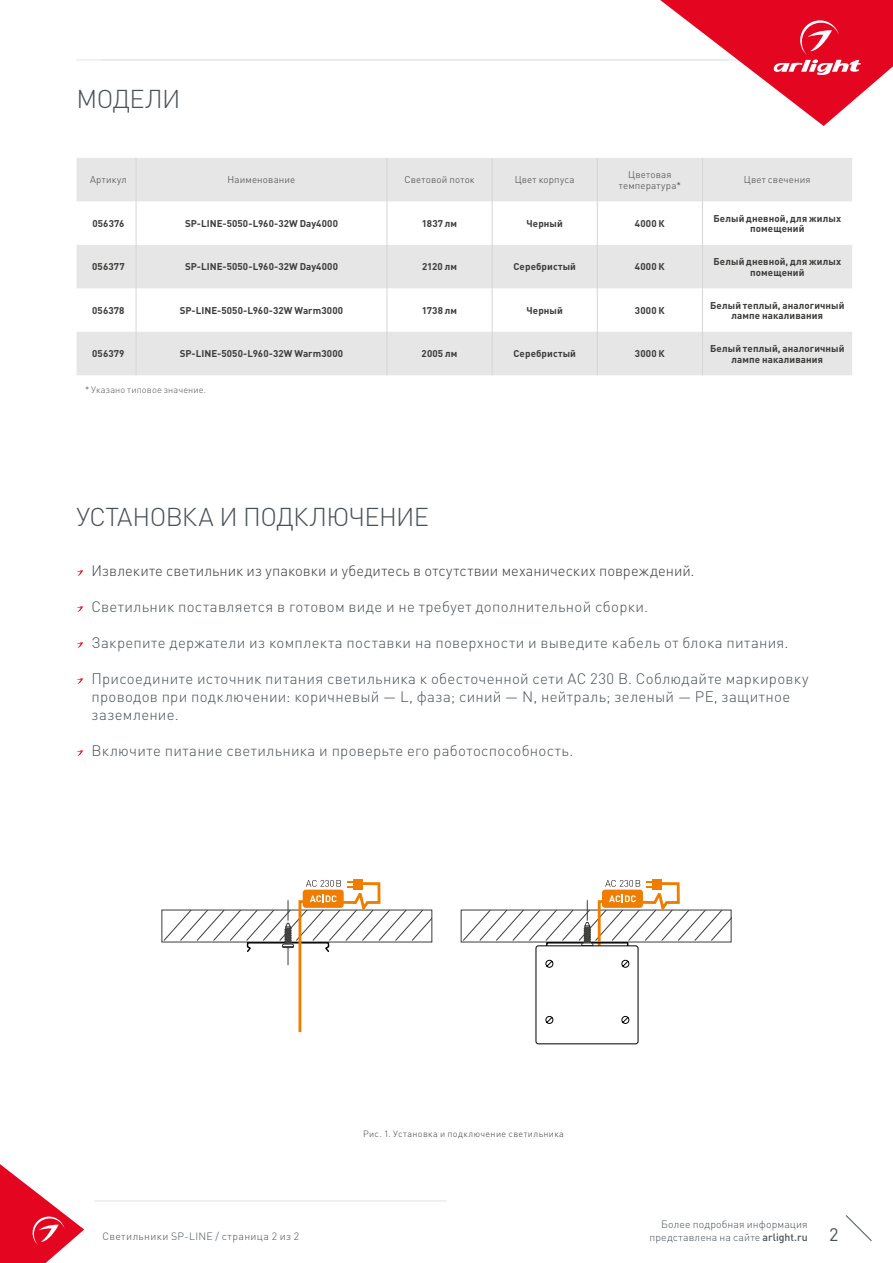
<style>
.page{position:relative;width:893px;height:1263px;background:#fff}
.page>*{position:absolute;margin:0;border:0;box-sizing:border-box;transform-origin:0 0}
.t1{font:300 25.5px "DIN Pro";letter-spacing:-.025em;color:#485156}
.t2{font:18px "DIN Pro";color:#485156}
.t3{font:300 15px/18px "DIN Pro";letter-spacing:.02em;color:#485156}
.t4{font:300 15px "DIN Pro";letter-spacing:.005em;color:#3c3c3b}
.t5{font:300 10.5px/12.6px "DIN Pro";letter-spacing:.015em;color:#485156;text-align:right}
.t6{font:300 10.5px "DIN Pro";letter-spacing:.035em;color:#485156}
.t7{font:700 9.75px/10.5px "DIN Pro";letter-spacing:.01em;color:#3c3c3b;text-align:center}
.t8{font:300 9.75px/10.5px "DIN Pro";letter-spacing:.02em;color:#3c3c3b;text-align:center}
.t9{font:300 9.15px "DIN Pro";letter-spacing:.015em;color:#555454}
.t10{font:300 9px "DIN Pro";letter-spacing:.04em;color:#3c3c3b}
.s1{font-weight:500}
</style>
<div class="page">
<svg style="left:845px;top:1215px;width:27px;height:26px"></svg>
<hr style="left:94px;top:1200px;width:352px;height:1px;background:#e3e3e3">
<svg style="left:0;top:1164px;width:84px;height:99px"></svg>
<svg style="left:660px;top:0;width:233px;height:126px"></svg>
<hr style="left:77px;top:60px;width:651px;height:1px;background:#e3e3e3">
<svg style="left:77px;top:570px;width:6px;height:6px"></svg>
<svg style="left:77px;top:606px;width:6px;height:6px"></svg>
<svg style="left:77px;top:642px;width:6px;height:6px"></svg>
<svg style="left:77px;top:678px;width:6px;height:6px"></svg>
<svg style="left:77px;top:750px;width:6px;height:6px"></svg>
<svg style="left:77px;top:158px;width:775px;height:217px;fill:#e6e6e6"></svg>
<hr style="left:136px;top:158px;width:1px;height:43px;background:#d5d5d5">
<hr style="left:387px;top:158px;width:1px;height:43px;background:#d5d5d5">
<hr style="left:492px;top:158px;width:1px;height:43px;background:#d5d5d5">
<hr style="left:597px;top:158px;width:1px;height:43px;background:#d5d5d5">
<hr style="left:702px;top:158px;width:1px;height:43px;background:#d5d5d5">
<hr style="left:136px;top:201px;width:1px;height:44px;background:#d5d5d5">
<hr style="left:492px;top:201px;width:1px;height:44px;background:#d5d5d5">
<hr style="left:492px;top:245px;width:1px;height:43px;background:#d5d5d5">
<hr style="left:492px;top:288px;width:1px;height:44px;background:#d5d5d5">
<hr style="left:492px;top:332px;width:1px;height:43px;background:#d5d5d5">
<hr style="left:387px;top:201px;width:1px;height:44px;background:#d5d5d5">
<hr style="left:597px;top:201px;width:1px;height:44px;background:#d5d5d5">
<hr style="left:702px;top:201px;width:1px;height:44px;background:#d5d5d5">
<hr style="left:136px;top:245px;width:1px;height:43px;background:#d5d5d5">
<hr style="left:136px;top:288px;width:1px;height:44px;background:#d5d5d5">
<hr style="left:136px;top:332px;width:1px;height:43px;background:#d5d5d5">
<hr style="left:387px;top:245px;width:1px;height:43px;background:#d5d5d5">
<hr style="left:597px;top:245px;width:1px;height:43px;background:#d5d5d5">
<hr style="left:702px;top:245px;width:1px;height:43px;background:#d5d5d5">
<hr style="left:387px;top:288px;width:1px;height:44px;background:#d5d5d5">
<hr style="left:597px;top:288px;width:1px;height:44px;background:#d5d5d5">
<hr style="left:702px;top:288px;width:1px;height:44px;background:#d5d5d5">
<hr style="left:387px;top:332px;width:1px;height:43px;background:#d5d5d5">
<hr style="left:597px;top:332px;width:1px;height:43px;background:#d5d5d5">
<hr style="left:702px;top:332px;width:1px;height:43px;background:#d5d5d5">
<div style="left:353px;top:879px;width:9px;height:10px;background:#ef7d00"></div>
<div style="left:652px;top:879px;width:9px;height:10px;background:#ef7d00"></div>
<div style="left:536px;top:945px;width:102px;height:99px;border:1px solid #000;border-radius:2px"></div>
<svg style="left:462px;top:880px;width:269px;height:144px"></svg>
<svg style="left:163px;top:880px;width:269px;height:153px"></svg>
<h1 class="t1" style="left:77px;top:81px;width:105px">МОДЕЛИ</h1>
<p class="t8" style="left:90px;top:174px;width:38px">Артикул</p>
<p class="t8" style="left:228px;top:174px;width:69px">Наименование</p>
<p class="t8" style="left:404px;top:174px;width:72px">Световой поток</p>
<p class="t8" style="left:515px;top:174px;width:62px">Цвет корпуса</p>
<p class="t8" style="left:619px;top:169px;width:63px">Цветовая температура*</p>
<p class="t8" style="left:744px;top:174px;width:68px">Цвет свечения</p>
<p class="t7" style="left:92px;top:218px;width:33px">056376</p>
<p class="t7" style="left:185px;top:218px;width:154px">SP-LINE-5050-L960-32W Day4000</p>
<p class="t7" style="left:422px;top:218px;width:37px">1837 лм</p>
<p class="t7" style="left:526px;top:218px;width:38px">Черный</p>
<p class="t7" style="left:635px;top:218px;width:31px">4000 К</p>
<p class="t7" style="left:713px;top:212px;width:129px">Белый дневной, для жилых помещений</p>
<p class="t7" style="left:92px;top:261px;width:34px">056377</p>
<p class="t7" style="left:185px;top:261px;width:154px">SP-LINE-5050-L960-32W Day4000</p>
<p class="t7" style="left:422px;top:261px;width:36px">2120 лм</p>
<p class="t7" style="left:513px;top:261px;width:64px">Серебристый</p>
<p class="t7" style="left:635px;top:261px;width:31px">4000 К</p>
<p class="t7" style="left:713px;top:256px;width:129px">Белый дневной, для жилых помещений</p>
<p class="t7" style="left:92px;top:305px;width:34px">056378</p>
<p class="t7" style="left:180px;top:305px;width:165px">SP-LINE-5050-L960-32W Warm3000</p>
<p class="t7" style="left:422px;top:305px;width:37px">1738 лм</p>
<p class="t7" style="left:526px;top:305px;width:38px">Черный</p>
<p class="t7" style="left:635px;top:305px;width:31px">3000 К</p>
<p class="t7" style="left:710px;top:299px;width:136px">Белый теплый, аналогичный лампе накаливания</p>
<p class="t7" style="left:92px;top:348px;width:34px">056379</p>
<p class="t7" style="left:180px;top:348px;width:165px">SP-LINE-5050-L960-32W Warm3000</p>
<p class="t7" style="left:422px;top:348px;width:37px">2005 лм</p>
<p class="t7" style="left:513px;top:348px;width:64px">Серебристый</p>
<p class="t7" style="left:635px;top:348px;width:31px">3000 К</p>
<p class="t7" style="left:710px;top:343px;width:136px">Белый теплый, аналогичный лампе накаливания</p>
<p class="t9" style="left:85px;top:383px;width:123px">* Указано типовое значение.</p>
<h1 class="t1" style="left:77px;top:499px;width:354px">УСТАНОВКА И ПОДКЛЮЧЕНИЕ</h1>
<p class="t4" style="left:92px;top:560px;width:604px">Извлеките светильник из упаковки и убедитесь в отсутствии механических повреждений.</p>
<p class="t3" style="left:92px;top:597px;width:558px">Светильник поставляется в готовом виде и не требует дополнительной сборки.</p>
<p class="t3" style="left:92px;top:633px;width:698px">Закрепите держатели из комплекта поставки на поверхности и выведите кабель от блока питания.</p>
<p class="t3" style="left:92px;top:669px;width:718px">Присоедините источник питания светильника к обесточенной сети АС 230 В. Соблюдайте маркировку проводов при подключении: коричневый — L, фаза; синий — N, нейтраль; зеленый — РЕ, защитное заземление.</p>
<p class="t3" style="left:92px;top:741px;width:483px">Включите питание светильника и проверьте его работоспособность.</p>
<p class="t10" style="left:363px;top:1127px;width:202px">Рис. 1. Установка и подключение светильника</p>
<p class="t5" style="left:649px;top:1217px;width:160px">Более подробная информация представлена на сайте <span class="s1">arlight.ru</span></p>
<p class="t6" style="left:102px;top:1229px;width:198px">Светильники SP-LINE / страница 2 из 2</p>
<p class="t2" style="left:829px;top:1222px;width:11px">2</p>
</div>
